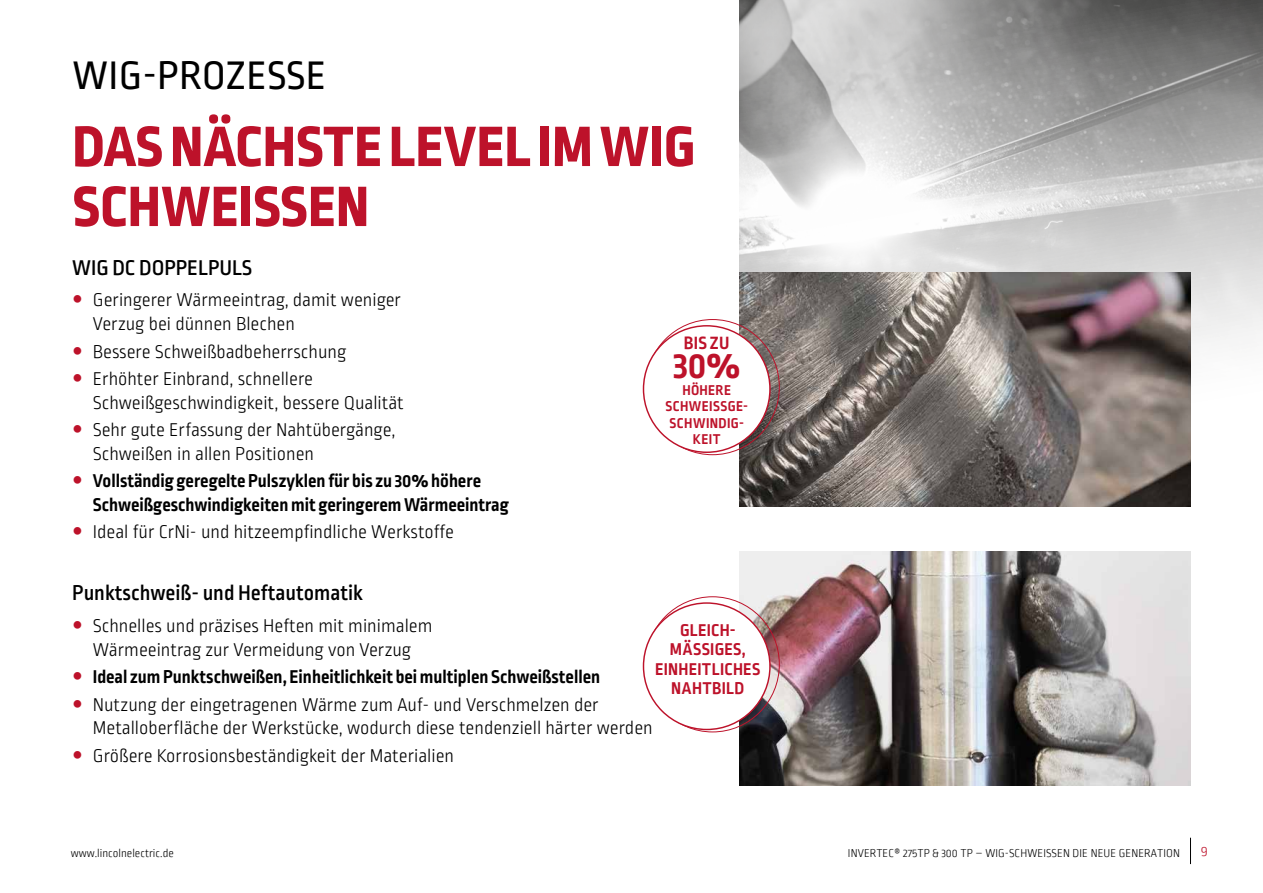
<style>
.page{position:relative;width:1263px;height:893px;background:#fff}
.page>*{position:absolute;margin:0;border:0;box-sizing:border-box;transform-origin:0 0}
.t1{font:800 60px/60px "Ropa Sans Pro";letter-spacing:.01em;color:#bd122a}
.t2{font:42px "Ropa Sans Pro";letter-spacing:.01em;color:#000}
.t3{font:700 39px "Ropa Sans Pro";color:#bd122a}
.t4{font:500 22.5px "Ropa Sans Pro";color:#000}
.t5{font:300 19.5px/23.4px "Ropa Sans Pro";color:#000}
.t6{font:700 19.5px/23.4px "Ropa Sans Pro";color:#000}
.t7{font:700 18.75px "Ropa Sans Pro";color:#bd122a}
.t8{font:700 18px/19.5px "Ropa Sans Pro";letter-spacing:.02em;color:#bd122a;text-align:center}
.t9{font:700 15px/16.5px "Ropa Sans Pro";letter-spacing:.02em;color:#bd122a;text-align:center}
.t10{font:300 15px "Ropa Sans PTT";color:#bd122a}
.t11{font:300 12px "Ropa Sans PTT";letter-spacing:.01em;color:#000}
</style>
<div class="page">
<img style="left:740px;top:0;width:523px;height:507px">
<img style="left:740px;top:273px;width:450px;height:234px">
<img style="left:740px;top:551px;width:451px;height:234px">
<svg style="left:642px;top:319px;width:138px;height:136px"></svg>
<svg style="left:642px;top:596px;width:138px;height:137px"></svg>
<svg style="left:1190px;top:838px;width:1px;height:26px"></svg>
<h2 class="t2" style="left:72px;top:53px;width:255px">WIG-PROZESSE</h2>
<h1 class="t1" style="left:73px;top:119px;width:624px">DAS NÄCHSTE LEVEL IM WIG<br>SCHWEISSEN</h1>
<p class="t4" style="left:72px;top:255px;width:181px">WIG DC DOPPELPULS</p>
<p class="t5" style="left:93px;top:290px;width:310px">Geringerer Wärmeeintrag, damit weniger<br>Verzug bei dünnen Blechen</p>
<p class="t5" style="left:93px;top:339px;width:255px;line-height:27.6px">Bessere Schweißbadbeherrschung<br>Erhöhter Einbrand, schnellere</p>
<p class="t5" style="left:93px;top:390px;width:312px;line-height:27.6px">Schweißgeschwindigkeit, bessere Qualität<br>Sehr gute Erfassung der Nahtübergänge,</p>
<p class="t5" style="left:93px;top:443px;width:223px">Schweißen in allen Positionen</p>
<p class="t6" style="left:93px;top:470px;width:417px">Vollständig geregelte Pulszyklen für bis zu 30% höhere<br>Schweißgeschwindigkeiten mit geringerem Wärmeeintrag</p>
<p class="t5" style="left:93px;top:522px;width:363px">Ideal für CrNi- und hitzeempfindliche Werkstoffe</p>
<p class="t7" style="left:684px;top:332px;width:47px">BIS ZU</p>
<h3 class="t3" style="left:673px;top:344px;width:69px">30%</h3>
<p class="t9" style="left:665px;top:383px;width:84px">HÖHERE<br>SCHWEISSGE-<br>SCHWINDIG-<br>KEIT</p>
<p class="t4" style="left:72px;top:580px;width:292px">Punktschweiß- und Heftautomatik</p>
<p class="t5" style="left:93px;top:615px;width:341px">Schnelles und präzises Heften mit minimalem<br>Wärmeeintrag zur Vermeidung von Verzug</p>
<p class="t6" style="left:93px;top:666px;width:509px">Ideal zum Punktschweißen, Einheitlichkeit bei multiplen Schweißstellen</p>
<p class="t5" style="left:93px;top:694px;width:561px">Nutzung der eingetragenen Wärme zum Auf- und Verschmelzen der<br>Metalloberfläche der Werkstücke, wodurch diese tendenziell härter werden</p>
<p class="t5" style="left:93px;top:745px;width:363px">Größere Korrosionsbeständigkeit der Materialien</p>
<p class="t8" style="left:655px;top:621px;width:106px">GLEICH-<br>MÄSSIGES,<br>EINHEITLICHES<br>NAHTBILD</p>
<p class="t11" style="left:71px;top:847px;width:104px">www.lincolnelectric.de</p>
<p class="t11" style="left:848px;top:847px;width:334px">INVERTEC® 275TP &amp; 300 TP – WIG-SCHWEISSEN DIE NEUE GENERATION</p>
<p class="t10" style="left:1201px;top:843px;width:9px">9</p>
</div>
